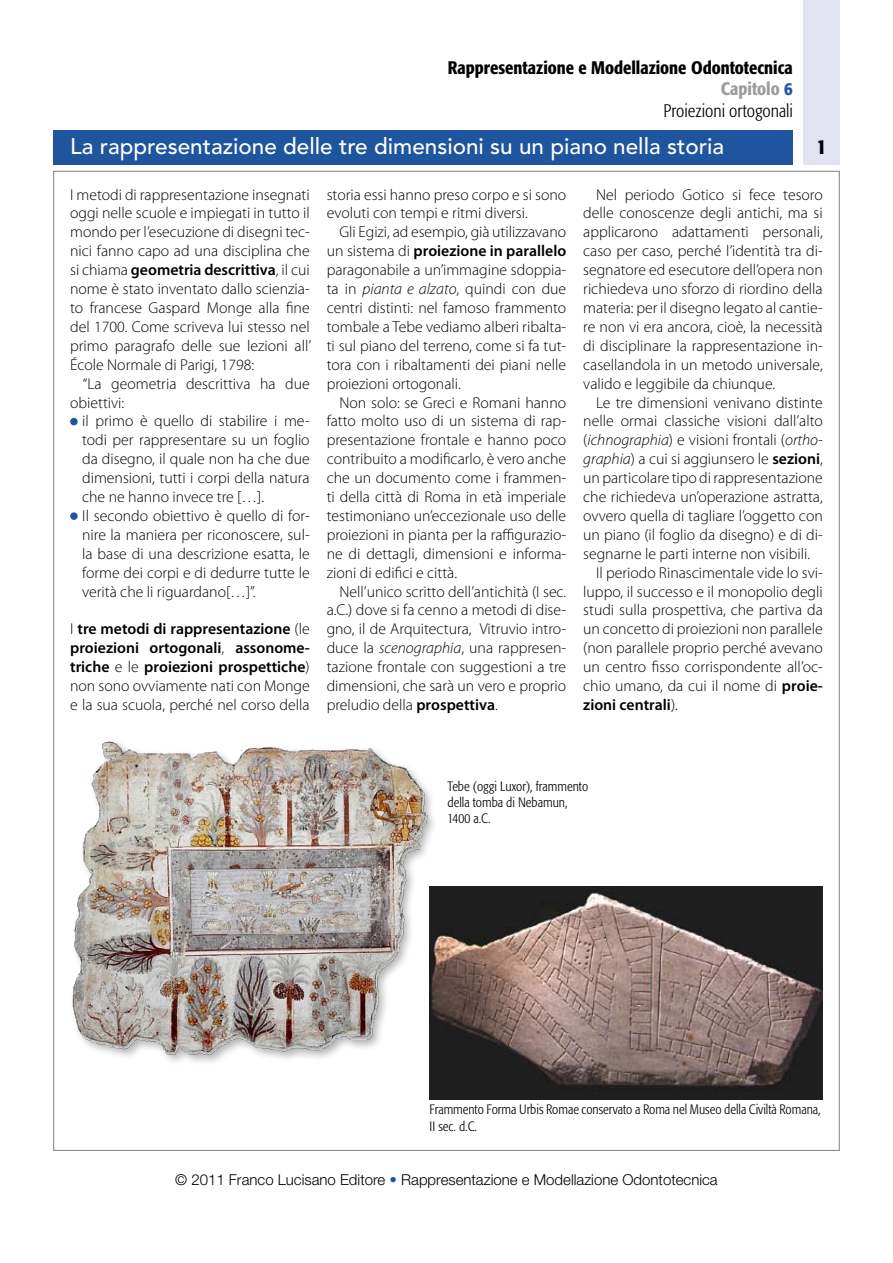
<style>
.page{position:relative;width:893px;height:1263px;background:#fff}
.page>*{position:absolute;margin:0;border:0;box-sizing:border-box;transform-origin:0 0}
.t1{font:500 22.5px "Avenir LT Std";color:#fff}
.t2{font:500 condensed 21px "Formata";color:#000}
.t3{font:500 condensed 18px/21.6px "Formata";color:#000;text-align:right}
.t4{font:300 15.75px/18.9px "Myriad Pro";color:#000;text-align:justify}
.t5{font:600 15.75px/18.9px "Myriad Pro";color:#000;text-align:justify}
.t6{font:300 15px "Helvetica Neue LT Std";color:#000}
.t7{font:300 condensed 13.5px/16.2px "Formata";color:#000}
.s1{color:#9c9d9f}
.s2{color:#1f549e}
.s3{font-weight:300}
.s4{font-weight:600}
.s5{font-style:italic}
</style>
<div class="page">
<div style="left:53px;top:130px;width:740px;height:34px;background:#1f549e"></div>
<div style="left:804px;top:0;width:36px;height:164px;background:#e2e3f1"></div>
<div style="left:70px;top:418px;width:8px;height:7px;background:#1f549e;border-radius:50%"></div>
<div style="left:70px;top:512px;width:8px;height:8px;background:#1f549e;border-radius:50%"></div>
<img style="left:430px;top:886px;width:393px;height:213px">
<div style="left:69px;top:738px;width:383px;height:341px;background:#000;opacity:.3"></div>
<img style="left:70px;top:738px;width:359px;height:320px">
<p class="t3" style="left:448px;top:57px;width:346px">Rappresentazione e Modellazione Odontotecnica<br><span class="s1">Capitolo</span> <span class="s2">6<br></span><span class="s3">Proiezioni ortogonali</span></p>
<h1 class="t1" style="left:70px;top:134px;width:655px">La rappresentazione delle tre dimensioni su un piano nella storia</h1>
<h2 class="t2" style="left:817px;top:133px;width:12px">1</h2>
<p class="t4" style="left:70px;top:185px;width:243px">I metodi di rappresentazione insegnati oggi nelle scuole e impiegati in tutto il mondo per l’esecuzione di disegni tec&shy;nici fanno capo ad una disciplina che si chiama <span class="s4">geometria descrittiva</span>, il cui nome è stato inventato dallo scienzia&shy;to francese Gaspard Monge alla fine del 1700. Come scriveva lui stesso nel primo paragrafo delle sue lezioni all’ École Normale di Parigi, 1798:</p>
<p class="t4" style="left:70px;top:374px;width:241px;text-indent:13px">“La geometria descrittiva ha due obiettivi:</p>
<p class="t4" style="left:82px;top:412px;width:229px;text-align:left">il primo è quello di stabilire i me&shy;todi per rappresentare su un foglio da disegno, il quale non ha che due dimensioni, tutti i corpi della natura che ne hanno invece tre […].<br>Il secondo obiettivo è quello di for&shy;nire la maniera per riconoscere, sul&shy;la base di una descrizione esatta, le forme dei corpi e di dedurre tutte le verità che li riguardano[…]”.</p>
<p class="t5" style="left:70px;top:619px;width:241px"><span class="s3">I</span> tre metodi di rappresentazione <span class="s3">(le </span>proiezioni ortogonali<span class="s3">,</span> assonome&shy;triche <span class="s3">e le</span> proiezioni prospettiche<span class="s3">) non sono ovviamente nati con Monge e la sua scuola, perché nel corso della</span></p>
<p class="t4" style="left:583px;top:185px;width:241px;text-indent:13px">Nel periodo Gotico si fece tesoro delle conoscenze degli antichi, ma si applicarono adattamenti personali, caso per caso, perché l’identità tra di&shy;segnatore ed esecutore dell’opera non richiedeva uno sforzo di riordino della materia: per il disegno legato al cantie&shy;re non vi era ancora, cioè, la necessità di disciplinare la rappresentazione in&shy;casellandola in un metodo universale, valido e leggibile da chiunque.</p>
<p class="t4" style="left:596px;top:393px;width:228px">Le tre dimensioni venivano distinte</p>
<p class="t4" style="left:583px;top:412px;width:241px">nelle ormai classiche visioni dall’alto</p>
<p class="t4" style="left:583px;top:431px;width:241px">(<span class="s5">ichnographia</span>) e visioni frontali (<span class="s5">ortho-</span></p>
<p class="t4" style="left:583px;top:450px;width:241px"><span class="s5">graphia</span>) a cui si aggiunsero le <span class="s4">sezioni</span>,</p>
<p class="t4" style="left:583px;top:469px;width:241px">un particolare tipo di rappresentazione</p>
<p class="t4" style="left:583px;top:488px;width:241px">che richiedeva un’operazione astratta,</p>
<p class="t4" style="left:583px;top:506px;width:241px">ovvero quella di tagliare l’oggetto con</p>
<p class="t4" style="left:583px;top:525px;width:241px">un piano (il foglio da disegno) e di di-</p>
<p class="t4" style="left:583px;top:544px;width:228px">segnarne le parti interne non visibili.</p>
<p class="t4" style="left:596px;top:563px;width:228px">Il periodo Rinascimentale vide lo svi-</p>
<p class="t4" style="left:583px;top:582px;width:241px">luppo, il successo e il monopolio degli</p>
<p class="t4" style="left:583px;top:601px;width:241px">studi sulla prospettiva, che partiva da</p>
<p class="t4" style="left:583px;top:620px;width:241px">un concetto di proiezioni non parallele</p>
<p class="t4" style="left:583px;top:639px;width:241px">(non parallele proprio perché avevano</p>
<p class="t4" style="left:583px;top:658px;width:241px">un centro fisso corrispondente all’oc-</p>
<p class="t4" style="left:583px;top:677px;width:241px">chio umano, da cui il nome di <span class="s4">proie-</span></p>
<p class="t5" style="left:583px;top:695px;width:96px">zioni centrali<span class="s3">).</span></p>
<p class="t4" style="left:327px;top:185px;width:241px">storia essi hanno preso corpo e si sono evoluti con tempi e ritmi diversi.</p>
<p class="t4" style="left:327px;top:223px;width:241px;text-indent:13px">Gli Egizi, ad esempio, già utilizzavano un sistema di <span class="s4">proiezione in parallelo </span>paragonabile a un’immagine sdoppia&shy;ta in <span class="s5">pianta e alzato</span>, quindi con due centri distinti: nel famoso frammento tombale a Tebe vediamo alberi ribalta&shy;ti sul piano del terreno, come si fa tut&shy;tora con i ribaltamenti dei piani nelle proiezioni ortogonali.</p>
<p class="t4" style="left:327px;top:393px;width:241px;text-indent:13px">Non solo: se Greci e Romani hanno fatto molto uso di un sistema di rap&shy;presentazione frontale e hanno poco contribuito a modificarlo, è vero anche che un documento come i frammen&shy;ti della città di Roma in età imperiale testimoniano un’eccezionale uso delle proiezioni in pianta per la raffigurazio&shy;ne di dettagli, dimensioni e informa&shy;zioni di edifici e città.</p>
<p class="t4" style="left:327px;top:582px;width:241px;text-indent:13px">Nell’unico scritto dell’antichità (I sec. a.C.) dove si fa cenno a metodi di dise&shy;gno, il de Arquitectura, Vitruvio intro&shy;duce la <span class="s5">scenographia</span>, una rappresen&shy;tazione frontale con suggestioni a tre dimensioni, che sarà un vero e proprio preludio della <span class="s4">prospettiva</span>.</p>
<p class="t7" style="left:448px;top:778px;width:142px">Tebe (oggi Luxor), frammento della tomba di Nebamun,<br>1400 a.C.</p>
<p class="t7" style="left:429px;top:1102px;width:393px">Frammento Forma Urbis Romae conservato a Roma nel Museo della Civiltà Romana,<br>II sec. d.C.</p>
<p class="t6" style="left:175px;top:1170px;width:544px">© 2011 Franco Lucisano Editore <span class="s2">•</span> Rappresentazione e Modellazione Odontotecnica</p>
</div>
